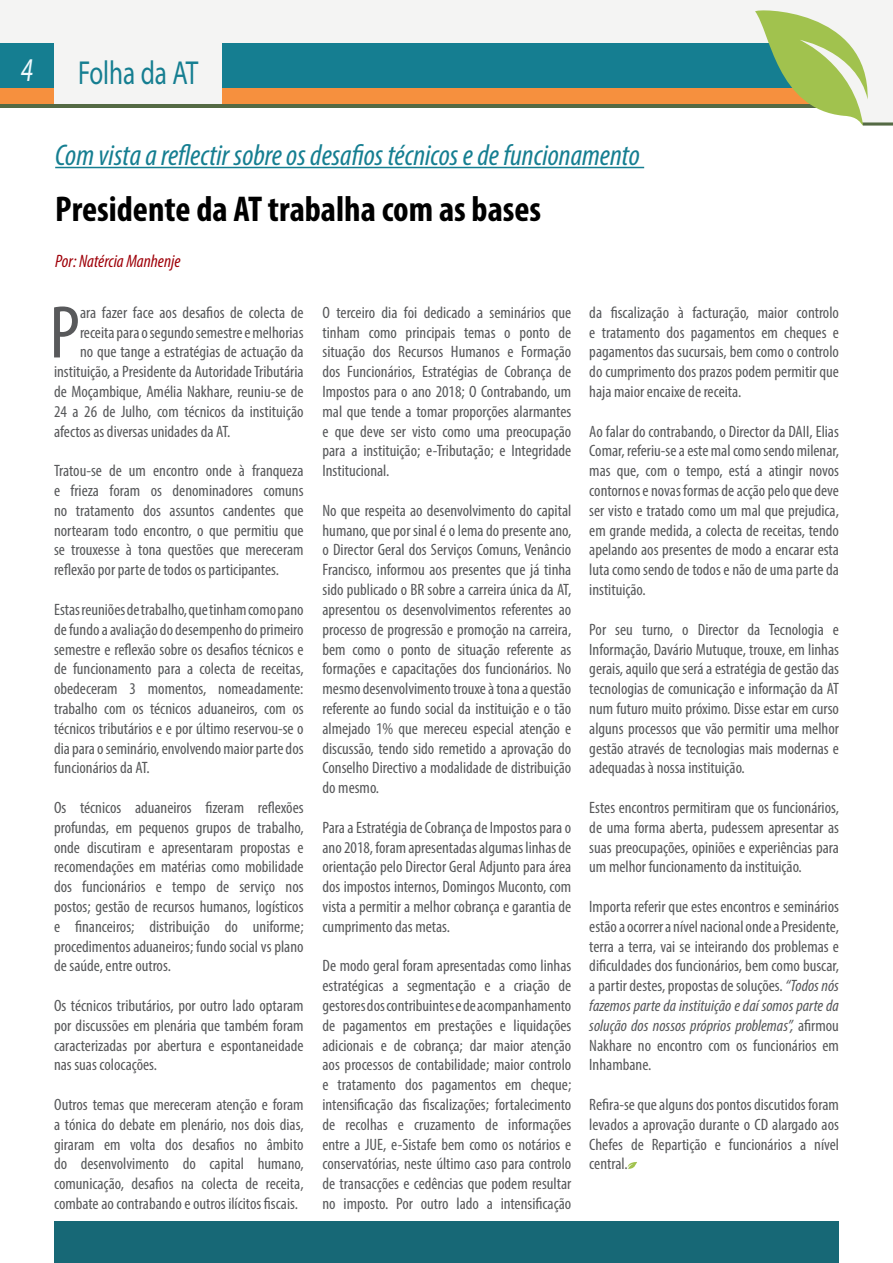
<style>
.page{position:relative;width:893px;height:1263px;background:#fff}
.page>*{position:absolute;margin:0;border:0;box-sizing:border-box;transform-origin:0 0}
.t1{font:condensed 75.3px "Myriad Pro";color:#58595b}
.t2{font:700 condensed 36px "Myriad Pro";color:#000}
.t3{font:33.3px "Myriad Pro";color:#157e91;scale:.75 1}
.t4{font:italic 33.3px "Myriad Pro";color:#f0f9fd;scale:.75 1}
.t5{font:italic condensed 30px "Myriad Pro";color:#157e91}
.t6{font:italic condensed 18px "Myriad Pro";color:#9f0009}
.t7{font:condensed 16.5px/19.8px "Myriad Pro";color:#58595b;text-align:justify}
.s1{font-style:italic}
</style>
<div class="page">
<div style="left:0;top:0;width:755px;height:108px;background:#f4f4f3"></div>
<div style="left:54px;top:1221px;width:785px;height:42px;background:#176876"></div>
<div style="left:222px;top:44px;width:572px;height:44px;background:#157e91"></div>
<div style="left:0;top:44px;width:54px;height:44px;background:#157e91"></div>
<div style="left:222px;top:88px;width:594px;height:16px;background:#f6903e"></div>
<div style="left:0;top:88px;width:54px;height:16px;background:#f6903e"></div>
<hr style="left:0;top:104px;width:826px;height:3px;background:#546a44">
<svg style="left:755px;top:0;width:138px;height:126px"></svg>
<hr style="left:55px;top:167px;width:589px;height:1px;background:#157e91">
<svg style="left:628px;top:1162px;width:9px;height:7px"></svg>
<h3 class="t4" style="left:21px;top:49px;width:18px">4</h3>
<h3 class="t3" style="left:78px;top:53px;width:162px">Folha da AT</h3>
<h3 class="t5" style="left:55px;top:136px;width:586px">Com vista a reflectir sobre os desafios técnicos e de funcionamento</h3>
<h2 class="t2" style="left:55px;top:186px;width:488px">Presidente da AT trabalha com as bases</h2>
<p class="t6" style="left:55px;top:251px;width:127px">Por: Natércia Manhenje</p>
<h1 class="t1" style="left:49px;top:287px;width:32px">P</h1>
<p class="t7" style="left:80px;top:302px;width:225px">ara fazer face aos desafios de colecta de</p>
<p class="t7" style="left:80px;top:322px;width:225px">receita para o segundo semestre e melhorias</p>
<p class="t7" style="left:80px;top:342px;width:225px">no que tange a estratégias de actuação da</p>
<p class="t7" style="left:54px;top:362px;width:251px">instituição, a Presidente da Autoridade Tributária</p>
<p class="t7" style="left:54px;top:381px;width:251px">de Moçambique, Amélia Nakhare, reuniu-se de</p>
<p class="t7" style="left:54px;top:401px;width:251px">24 a 26 de Julho, com técnicos da instituição</p>
<p class="t7" style="left:54px;top:421px;width:178px">afectos as diversas unidades da AT.</p>
<p class="t7" style="left:54px;top:461px;width:251px">Tratou-se de um encontro onde à franqueza e frieza foram os denominadores comuns no tratamento dos assuntos candentes que nortearam todo encontro, o que permitiu que se trouxesse à tona questões que mereceram reflexão por parte de todos os participantes.</p>
<p class="t7" style="left:54px;top:599px;width:251px">Estas reuniões de trabalho, que tinham como pano de fundo a avaliação do desempenho do primeiro semestre e reflexão sobre os desafios técnicos e de funcionamento para a colecta de receitas, obedeceram 3 momentos, nomeadamente: trabalho com os técnicos aduaneiros, com os técnicos tributários e e por último reservou-se o dia para o seminário, envolvendo maior parte dos funcionários da AT.</p>
<p class="t7" style="left:54px;top:797px;width:251px">Os técnicos aduaneiros fizeram reflexões profundas, em pequenos grupos de trabalho, onde discutiram e apresentaram propostas e recomendações em matérias como mobilidade dos funcionários e tempo de serviço nos postos; gestão de recursos humanos, logísticos e financeiros; distribuição do uniforme; procedimentos aduaneiros; fundo social vs plano de saúde, entre outros.</p>
<p class="t7" style="left:54px;top:995px;width:251px">Os técnicos tributários, por outro lado optaram por discussões em plenária que também foram caracterizadas por abertura e espontaneidade nas suas colocações.</p>
<p class="t7" style="left:54px;top:1094px;width:251px">Outros temas que mereceram atenção e foram a tónica do debate em plenário, nos dois dias, giraram em volta dos desafios no âmbito do desenvolvimento do capital humano, comunicação, desafios na colecta de receita, combate ao contrabando e outros ilícitos fiscais.</p>
<p class="t7" style="left:322px;top:302px;width:250px">O terceiro dia foi dedicado a seminários que tinham como principais temas o ponto de situação dos Recursos Humanos e Formação dos Funcionários, Estratégias de Cobrança de Impostos para o ano 2018; O Contrabando, um mal que tende a tomar proporções alarmantes e que deve ser visto como uma preocupação para a instituição; e-Tributação; e Integridade Institucional.</p>
<p class="t7" style="left:322px;top:500px;width:250px">No que respeita ao desenvolvimento do capital humano, que por sinal é o lema do presente ano, o Director Geral dos Serviços Comuns, Venâncio Francisco, informou aos presentes que já tinha sido publicado o BR sobre a carreira única da AT, apresentou os desenvolvimentos referentes ao processo de progressão e promoção na carreira, bem como o ponto de situação referente as formações e capacitações dos funcionários. No mesmo desenvolvimento trouxe à tona a questão referente ao fundo social da instituição e o tão almejado 1% que mereceu especial atenção e discussão, tendo sido remetido a aprovação do Conselho Directivo a modalidade de distribuição do mesmo.</p>
<p class="t7" style="left:322px;top:817px;width:250px">Para a Estratégia de Cobrança de Impostos para o ano 2018, foram apresentadas algumas linhas de orientação pelo Director Geral Adjunto para área dos impostos internos, Domingos Muconto, com vista a permitir a melhor cobrança e garantia de cumprimento das metas.</p>
<p class="t7" style="left:322px;top:956px;width:250px">De modo geral foram apresentadas como linhas estratégicas a segmentação e a criação de gestores dos contribuintes e de acompanhamento de pagamentos em prestações e liquidações adicionais e de cobrança; dar maior atenção aos processos de contabilidade; maior controlo e tratamento dos pagamentos em cheque; intensificação das fiscalizações; fortalecimento de recolhas e cruzamento de informações entre a JUE, e-Sistafe bem como os notários e conservatórias, neste último caso para controlo de transacções e cedências que podem resultar no imposto. Por outro lado a intensificação</p>
<p class="t7" style="left:589px;top:302px;width:251px">da fiscalização à facturação, maior controlo e tratamento dos pagamentos em cheques e pagamentos das sucursais, bem como o controlo do cumprimento dos prazos podem permitir que haja maior encaixe de receita.</p>
<p class="t7" style="left:589px;top:421px;width:251px">Ao falar do contrabando, o Director da DAII, Elias Comar, referiu-se a este mal como sendo milenar, mas que, com o tempo, está a atingir novos contornos e novas formas de acção pelo que deve ser visto e tratado como um mal que prejudica, em grande medida, a colecta de receitas, tendo apelando aos presentes de modo a encarar esta luta como sendo de todos e não de uma parte da instituição.</p>
<p class="t7" style="left:589px;top:619px;width:251px">Por seu turno, o Director da Tecnologia e Informação, Davário Mutuque, trouxe, em linhas gerais, aquilo que será a estratégia de gestão das tecnologias de comunicação e informação da AT num futuro muito próximo. Disse estar em curso alguns processos que vão permitir uma melhor gestão através de tecnologias mais modernas e adequadas à nossa instituição.</p>
<p class="t7" style="left:589px;top:797px;width:251px">Estes encontros permitiram que os funcionários, de uma forma aberta, pudessem apresentar as suas preocupações, opiniões e experiências para um melhor funcionamento da instituição.</p>
<p class="t7" style="left:589px;top:896px;width:251px">Importa referir que estes encontros e seminários estão a ocorrer a nível nacional onde a Presidente, terra a terra, vai se inteirando dos problemas e dificuldades dos funcionários, bem como buscar, a partir destes, propostas de soluções. <span class="s1">“Todos nós fazemos parte da instituição e daí somos parte da solução dos nossos próprios problemas”,</span> afirmou Nakhare no encontro com os funcionários em Inhambane.</p>
<p class="t7" style="left:589px;top:1094px;width:251px">Refira-se que alguns dos pontos discutidos foram levados a aprovação durante o CD alargado aos Chefes de Repartição e funcionários a nível central.</p>
</div>
